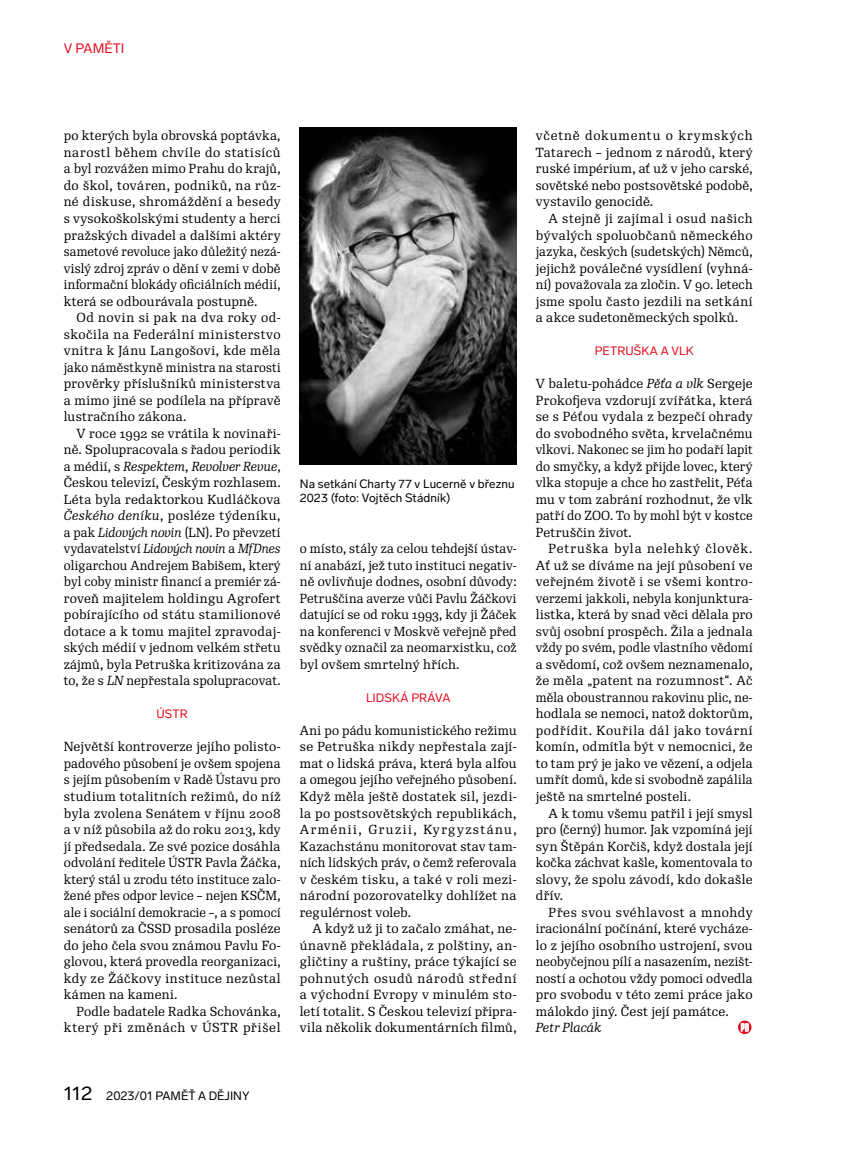
<style>
.page{position:relative;width:859px;height:1149px;background:#fff}
.page>*{position:absolute;margin:0;border:0;box-sizing:border-box;transform-origin:0 0}
.t1{font:13.5px "Lab Grotesque";letter-spacing:.005em;color:#e40e20}
.t2{font:12.75px/16.5px "Re Public Std";letter-spacing:.015em;color:#000;text-align:justify}
.t3{font:12.75px/16.5px "Re Public Std";letter-spacing:.035em;color:#000;text-align:right}
.t4{font:italic 12.75px "Re Public Std";letter-spacing:.005em;color:#000}
.t5{font:12px/13.5px "Lab Grotesque";letter-spacing:.01em;color:#000}
.t6{font:12px "Lab Grotesque";letter-spacing:.01em;color:#e40e20}
.s1{font-style:italic}
.s2{font-size:19.5px}
</style>
<div class="page">
<svg style="left:738px;top:1020px;width:13px;height:13px"></svg>
<svg style="left:741px;top:1022px;width:8px;height:9px"></svg>
<img style="left:300px;top:128px;width:217px;height:337px">
<p class="t1" style="left:64px;top:39px;width:62px">V PAMĚTI</p>
<p class="t2" style="left:64px;top:128px;width:218px">po kterých byla obrovská poptávka, narostl během chvíle do statisíců a byl rozvážen mimo Prahu do krajů, do škol, továren, podniků, na růz&shy;né diskuse, shromáždění a besedy s vysokoškolskými studenty a herci pražských divadel a dalšími aktéry sametové revoluce jako důležitý nezá&shy;vislý zdroj zpráv o dění v zemi v době informační blokády oficiálních médií, která se odbourávala postupně.</p>
<p class="t2" style="left:64px;top:309px;width:218px;text-indent:13px">Od novin si pak na dva roky od&shy;skočila na Federální ministerstvo vnitra k Jánu Langošovi, kde měla jako náměstkyně ministra na starosti prověrky příslušníků ministerstva a mimo jiné se podílela na přípravě lustračního zákona.</p>
<p class="t2" style="left:64px;top:425px;width:218px;text-indent:13px">V roce 1992 se vrátila k novinaři&shy;ně. Spolupracovala s řadou periodik a médií, s <span class="s1">Respektem</span>, <span class="s1">Revolver Revue</span>, Českou televizí, Českým rozhlasem.<br>Léta byla redaktorkou Kudláčkova <span class="s1">Českého deníku</span>, posléze týdeníku, a pak <span class="s1">Lidových novin</span> (LN). Po převzetí vydavatelství <span class="s1">Lidových novin</span> a <span class="s1">MfDnes </span>oligarchou Andrejem Babišem, který byl coby ministr financí a premiér zá&shy;roveň majitelem holdingu Agrofert pobírajícího od státu stamilionové dotace a k tomu majitel zpravodaj&shy;ských médií v jednom velkém střetu zájmů, byla Petruška kritizována za to, že s <span class="s1">LN</span> nepřestala spolupracovat.</p>
<p class="t6" style="left:157px;top:706px;width:33px">ÚSTR</p>
<p class="t2" style="left:64px;top:738px;width:218px">Největší kontroverze jejího polisto&shy;padového působení je ovšem spojena s jejím působením v Radě Ústavu pro studium totalitních režimů, do níž byla zvolena Senátem v říjnu 2008 a v níž působila až do roku 2013, kdy jí předsedala. Ze své pozice dosáhla odvolání ředitele ÚSTR Pavla Žáčka, který stál u zrodu této instituce zalo&shy;žené přes odpor levice – nejen KSČM, ale i sociální demokracie –, a s pomocí senátorů za ČSSD prosadila posléze do jeho čela svou známou Pavlu Fo&shy;glovou, která provedla reorganizaci, kdy ze Žáčkovy instituce nezůstal kámen na kameni.</p>
<p class="t3" style="left:64px;top:1002px;width:218px">Podle badatele Radka Schovánka, který při změnách v ÚSTR přišel</p>
<p class="t5" style="left:300px;top:477px;width:216px">Na setkání Charty 77 v Lucerně v březnu<br>2023 (foto: Vojtěch Stádník)</p>
<p class="t2" style="left:300px;top:540px;width:218px">o místo, stály za celou tehdejší ústav&shy;ní anabází, jež tuto instituci negativ&shy;ně ovlivňuje dodnes, osobní důvody:<br>Petruščina averze vůči Pavlu Žáčkovi datující se od roku 1993, kdy ji Žáček na konferenci v Moskvě veřejně před svědky označil za neomarxistku, což byl ovšem smrtelný hřích.</p>
<p class="t6" style="left:366px;top:689px;width:86px">LIDSKÁ PRÁVA</p>
<p class="t2" style="left:300px;top:722px;width:218px">Ani po pádu komunistického režimu se Petruška nikdy nepřestala zají&shy;mat o lidská práva, která byla alfou a omegou jejího veřejného působení.<br>Když měla ještě dostatek sil, jezdi&shy;la po postsovětských republikách, Arménii, Gruzii, Kyrgyzstánu, Kazachstánu monitorovat stav tam&shy;ních lidských práv, o čemž referovala v českém tisku, a také v roli mezi&shy;národní pozorovatelky dohlížet na regulérnost voleb.</p>
<p class="t2" style="left:300px;top:920px;width:218px;text-indent:13px">A když už ji to začalo zmáhat, ne&shy;únavně překládala, z polštiny, an&shy;gličtiny a ruštiny, práce týkající se pohnutých osudů národů střední a východní Evropy v minulém sto&shy;letí totalit. S Českou televizí připra&shy;vila několik dokumentárních filmů,</p>
<p class="t2" style="left:536px;top:128px;width:218px">včetně dokumentu o krymských Tatarech – jednom z národů, který ruské impérium, ať už v jeho carské, sovětské nebo postsovětské podobě, vystavilo genocidě.</p>
<p class="t2" style="left:536px;top:210px;width:218px;text-indent:13px">A stejně ji zajímal i osud našich bývalých spoluobčanů německého jazyka, českých (sudetských) Němců, jejichž poválečné vysídlení (vyhná&shy;ní) považovala za zločin. V 90. letech jsme spolu často jezdili na setkání a akce sudetoněmeckých spolků.</p>
<p class="t6" style="left:595px;top:343px;width:100px">PETRUŠKA A VLK</p>
<p class="t2" style="left:536px;top:375px;width:218px">V baletu-pohádce <span class="s1">Pěťa a vlk</span> Sergeje Prokofjeva vzdorují zvířátka, která se s Péťou vydala z bezpečí ohrady do svobodného světa, krvelačnému vlkovi. Nakonec se jim ho podaří lapit do smyčky, a když přijde lovec, který vlka stopuje a chce ho zastřelit, Péťa mu v tom zabrání rozhodnut, že vlk patří do ZOO. To by mohl být v kostce Petruščin život.</p>
<p class="t2" style="left:536px;top:540px;width:218px;text-indent:13px">Petruška byla nelehký člověk.<br>Ať už se díváme na její působení ve veřejném životě i se všemi kontro&shy;verzemi jakkoli, nebyla konjunktura&shy;listka, která by snad věci dělala pro svůj osobní prospěch. Žila a jednala vždy po svém, podle vlastního vědomí a svědomí, což ovšem neznamenalo, že měla „patent na rozumnost“. Ač měla oboustrannou rakovinu plic, ne&shy;hodlala se nemoci, natož doktorům, podřídit. Kouřila dál jako tovární komín, odmítla být v nemocnici, že to tam prý je jako ve vězení, a odjela umřít domů, kde si svobodně zapálila ještě na smrtelné posteli.</p>
<p class="t2" style="left:536px;top:804px;width:218px;text-indent:13px">A k tomu všemu patřil i její smysl pro (černý) humor. Jak vzpomíná její syn Štěpán Korčiš, když dostala její kočka záchvat kašle, komentovala to slovy, že spolu závodí, kdo dokašle dřív.</p>
<p class="t2" style="left:536px;top:903px;width:218px;text-indent:13px">Přes svou svéhlavost a mnohdy iracionální počínání, které vycháze&shy;lo z jejího osobního ustrojení, svou neobyčejnou pílí a nasazením, nezišt&shy;ností a ochotou vždy pomoci odvedla pro svobodu v této zemi práce jako málokdo jiný. Čest její památce.</p>
<p class="t4" style="left:536px;top:1019px;width:67px">Petr Placák</p>
<p class="t5" style="left:64px;top:1088px;width:187px"><span class="s2">112</span> 2023/01 PAMĚŤ A DĚJINY</p>
</div>
